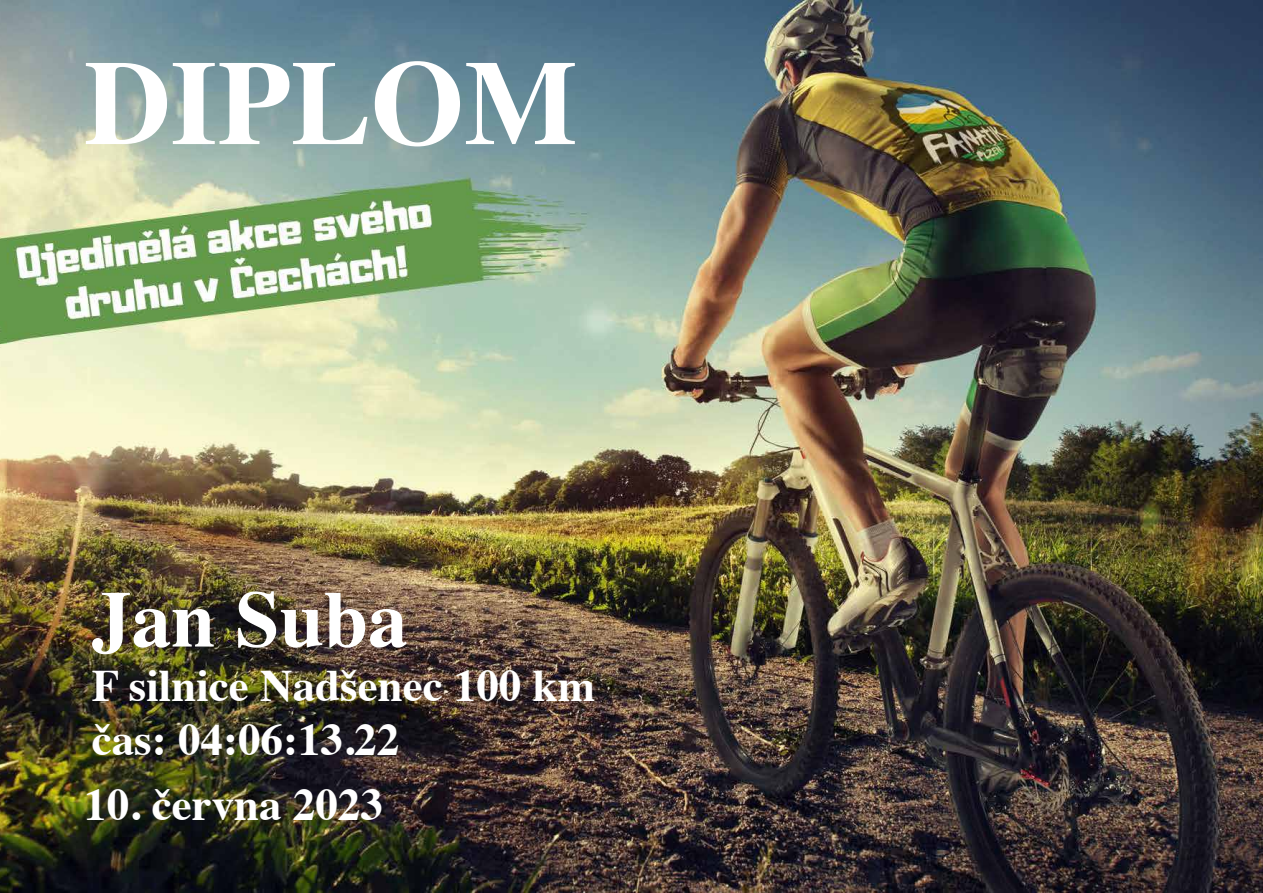
<style>
.page{position:relative;width:1263px;height:893px;background:#fff}
.page>*{position:absolute;margin:0;border:0;box-sizing:border-box;transform-origin:0 0}
.t1{font:700 120px "Times";color:#fff}
.t2{font:700 79.5px "Times";color:#fff}
.t3{font:700 45px/54px "Times";color:#fff}
</style>
<div class="page">
<img style="left:0;top:0;width:1263px;height:893px">
<h1 class="t1" style="left:84px;top:-11px;width:495px">DIPLOM</h1>
<h2 class="t2" style="left:92px;top:544px;width:317px">Jan Suba</h2>
<p class="t3" style="left:92px;top:654px;width:505px">F silnice Nadšenec 100 km čas: 04:06:13.22</p>
<p class="t3" style="left:84px;top:773px;width:300px">10. června 2023</p>
</div>
